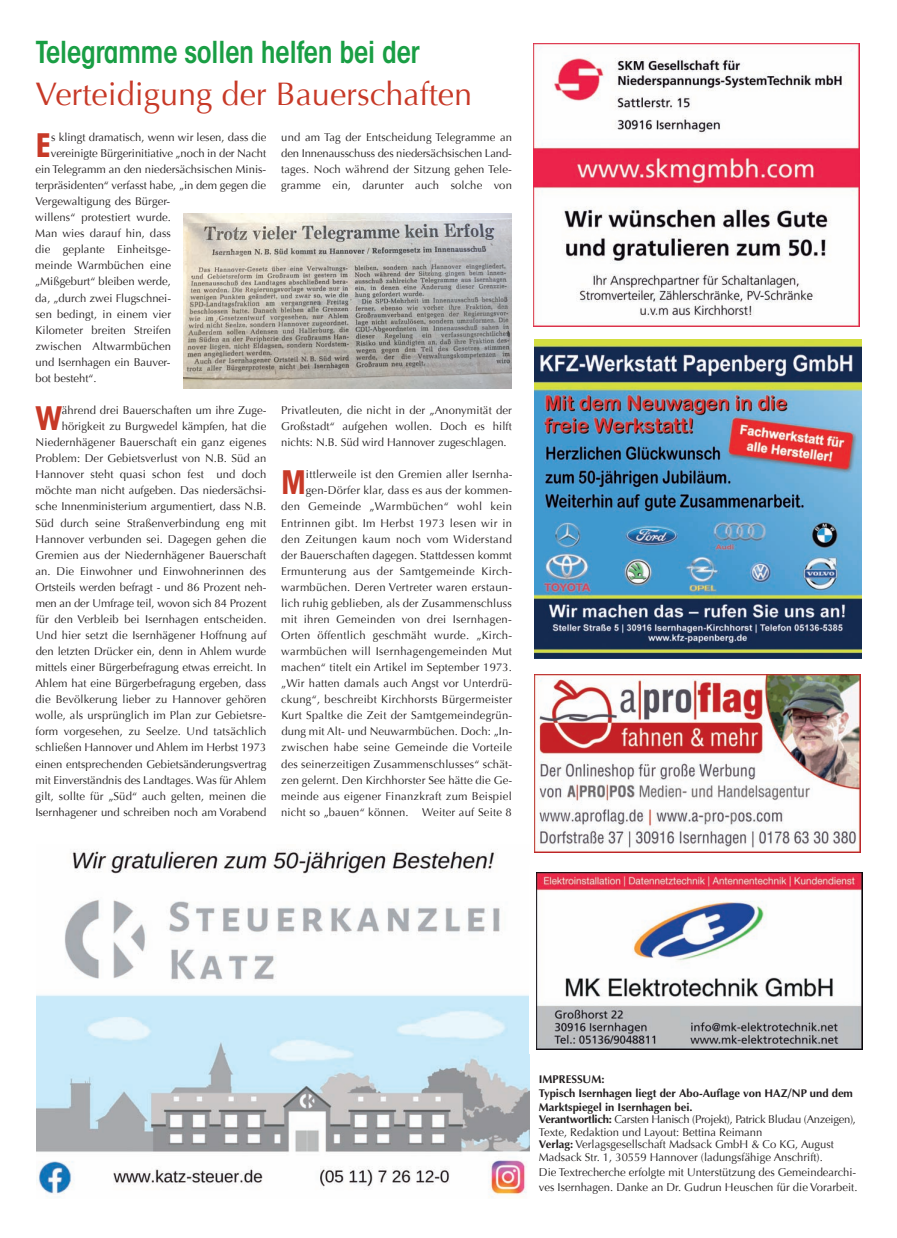
<style>
.page{position:relative;width:897px;height:1238px;background:#fff}
.page>*{position:absolute;margin:0;border:0;box-sizing:border-box;transform-origin:0 0}
.t1{font:32.5px "Optima";color:#c73927}
.t2{font:700 condensed 32.12px "ITC Avant Garde Std";color:#c73927}
.t3{font:600 condensed 30px "ITC Avant Garde Std";letter-spacing:-.02em;color:#199e44}
.t4{font:11.25px/16.1px "Optima";letter-spacing:.01em;color:#231f20;text-align:right}
.t5{font:700 11.25px/13.8px "Optima";color:#231f20}
.s1{font-weight:700}
</style>
<div class="page">
<img style="left:37px;top:849px;width:492px;height:348px">
<img style="left:184px;top:214px;width:327px;height:174px">
<img style="left:533px;top:43px;width:326px;height:284px">
<img style="left:534px;top:340px;width:327px;height:319px">
<img style="left:536px;top:872px;width:326px;height:177px">
<img style="left:534px;top:675px;width:326px;height:177px">
<h3 class="t3" style="left:35px;top:41px;width:386px">Telegramme sollen helfen bei der</h3>
<h1 class="t1" style="left:35px;top:76px;width:438px">Verteidigung der Bauerschaften</h1>
<h2 class="t2" style="left:35px;top:133px;width:18px">E</h2>
<p class="t4" style="left:51px;top:129px;width:217px">s klingt dramatisch, wenn wir lesen, dass die</p>
<p class="t4" style="left:281px;top:129px;width:232px;text-align:justify">und am Tag der Entscheidung Telegramme an den Innenausschuss des niedersächsischen Land&shy;tages. Noch während der Sitzung gehen Tele&shy;gramme ein, darunter auch solche von</p>
<p class="t4" style="left:51px;top:145px;width:217px">vereinigte Bürgerinitiative „noch in der Nacht</p>
<p class="t4" style="left:35px;top:161px;width:232px">ein Telegramm an den niedersächsischen Minis-</p>
<p class="t4" style="left:35px;top:177px;width:232px">terpräsidenten“ verfasst habe, „in dem gegen die</p>
<p class="t4" style="left:35px;top:193px;width:136px">Vergewaltigung des Bürger-</p>
<p class="t4" style="left:35px;top:209px;width:137px">willens“ protestiert wurde.</p>
<p class="t4" style="left:35px;top:225px;width:137px">Man wies darauf hin, dass</p>
<p class="t4" style="left:35px;top:242px;width:137px">die geplante Einheitsge-</p>
<p class="t4" style="left:35px;top:258px;width:137px">meinde Warmbüchen eine</p>
<p class="t4" style="left:35px;top:274px;width:137px">„Mißgeburt“ bleiben werde,</p>
<p class="t4" style="left:35px;top:290px;width:137px">da, „durch zwei Flugschnei-</p>
<p class="t4" style="left:35px;top:306px;width:137px">sen bedingt, in einem vier</p>
<p class="t4" style="left:35px;top:322px;width:137px">Kilometer breiten Streifen</p>
<p class="t4" style="left:35px;top:338px;width:137px">zwischen Altwarmbüchen</p>
<p class="t4" style="left:35px;top:354px;width:136px">und Isernhagen ein Bauver-</p>
<p class="t4" style="left:35px;top:370px;width:63px">bot besteht“.</p>
<h2 class="t2" style="left:35px;top:406px;width:28px">W</h2>
<p class="t4" style="left:35px;top:402px;width:233px">ährend drei Bauerschaften um ihre Zuge&shy;hörigkeit zu Burgwedel kämpfen, hat die Niedernhägener Bauerschaft ein ganz eigenes Problem: Der Gebietsverlust von N.B. Süd an Hannover steht quasi schon fest und doch möchte man nicht aufgeben. Das niedersächsi&shy;sche Innenministerium argumentiert, dass N.B.<br>Süd durch seine Straßenverbindung eng mit Hannover verbunden sei. Dagegen gehen die Gremien aus der Niedernhägener Bauerschaft an. Die Einwohner und Einwohnerinnen des Ortsteils werden befragt - und 86 Prozent neh&shy;men an der Umfrage teil, wovon sich 84 Prozent für den Verbleib bei Isernhagen entscheiden.<br>Und hier setzt die Isernhägener Hoffnung auf den letzten Drücker ein, denn in Ahlem wurde mittels einer Bürgerbefragung etwas erreicht. In Ahlem hat eine Bürgerbefragung ergeben, dass die Bevölkerung lieber zu Hannover gehören wolle, als ursprünglich im Plan zur Gebietsre&shy;form vorgesehen, zu Seelze. Und tatsächlich schließen Hannover und Ahlem im Herbst 1973 einen entsprechenden Gebietsänderungsvertrag mit Einverständnis des Landtages. Was für Ahlem gilt, sollte für „Süd“ auch gelten, meinen die Isernhagener und schreiben noch am Vorabend</p>
<p class="t4" style="left:281px;top:402px;width:232px;text-align:justify">Privatleuten, die nicht in der „Anonymität der Großstadt“ aufgehen wollen. Doch es hilft nichts: N.B. Süd wird Hannover zugeschlagen.</p>
<h2 class="t2" style="left:281px;top:470px;width:26px">M</h2>
<p class="t4" style="left:281px;top:466px;width:233px">ittlerweile ist den Gremien aller Isernha&shy;gen-Dörfer klar, dass es aus der kommen-<br>den Gemeinde „Warmbüchen“ wohl kein Entrinnen gibt. Im Herbst 1973 lesen wir in den Zeitungen kaum noch vom Widerstand der Bauerschaften dagegen. Stattdessen kommt Ermunterung aus der Samtgemeinde Kirch&shy;warmbüchen. Deren Vertreter waren erstaun&shy;lich ruhig geblieben, als der Zusammenschluss mit ihren Gemeinden von drei Isernhagen-Orten öffentlich geschmäht wurde. „Kirch&shy;warmbüchen will Isernhagengemeinden Mut machen“ titelt ein Artikel im September 1973. „Wir hatten damals auch Angst vor Unterdrü&shy;ckung“, beschreibt Kirchhorsts Bürgermeister Kurt Spaltke die Zeit der Samtgemeindegrün&shy;dung mit Alt- und Neuwarmbüchen. Doch: „In&shy;zwischen habe seine Gemeinde die Vorteile des seinerzeitigen Zusammenschlusses“ schät&shy;zen gelernt. Den Kirchhorster See hätte die Ge&shy;meinde aus eigener Finanzkraft zum Beispiel nicht so „bauen“ können. Weiter auf Seite 8</p>
<p class="t5" style="left:539px;top:1072px;width:315px">IMPRESSUM:<br>Typisch Isernhagen liegt der Abo-Auflage von HAZ/NP und dem<br>Marktspiegel in Isernhagen bei.</p>
<p class="t4" style="left:539px;top:1113px;width:318px;line-height:12.5px;text-align:left"><span class="s1">Verantwortlich:</span> Carsten Hanisch (Projekt), Patrick Bludau (Anzeigen), Texte, Redaktion und Layout: Bettina Reimann<br><span class="s1">Verlag:</span> Verlagsgesellschaft Madsack GmbH &amp; Co KG, August Madsack Str. 1, 30559 Hannover (ladungsfähige Anschrift).</p>
<p class="t4" style="left:539px;top:1164px;width:320px;line-height:15px;text-align:left">Die Textrecherche erfolgte mit Unterstützung des Gemeindearchi&shy;ves Isernhagen. Danke an Dr. Gudrun Heuschen für die Vorarbeit.</p>
</div>
